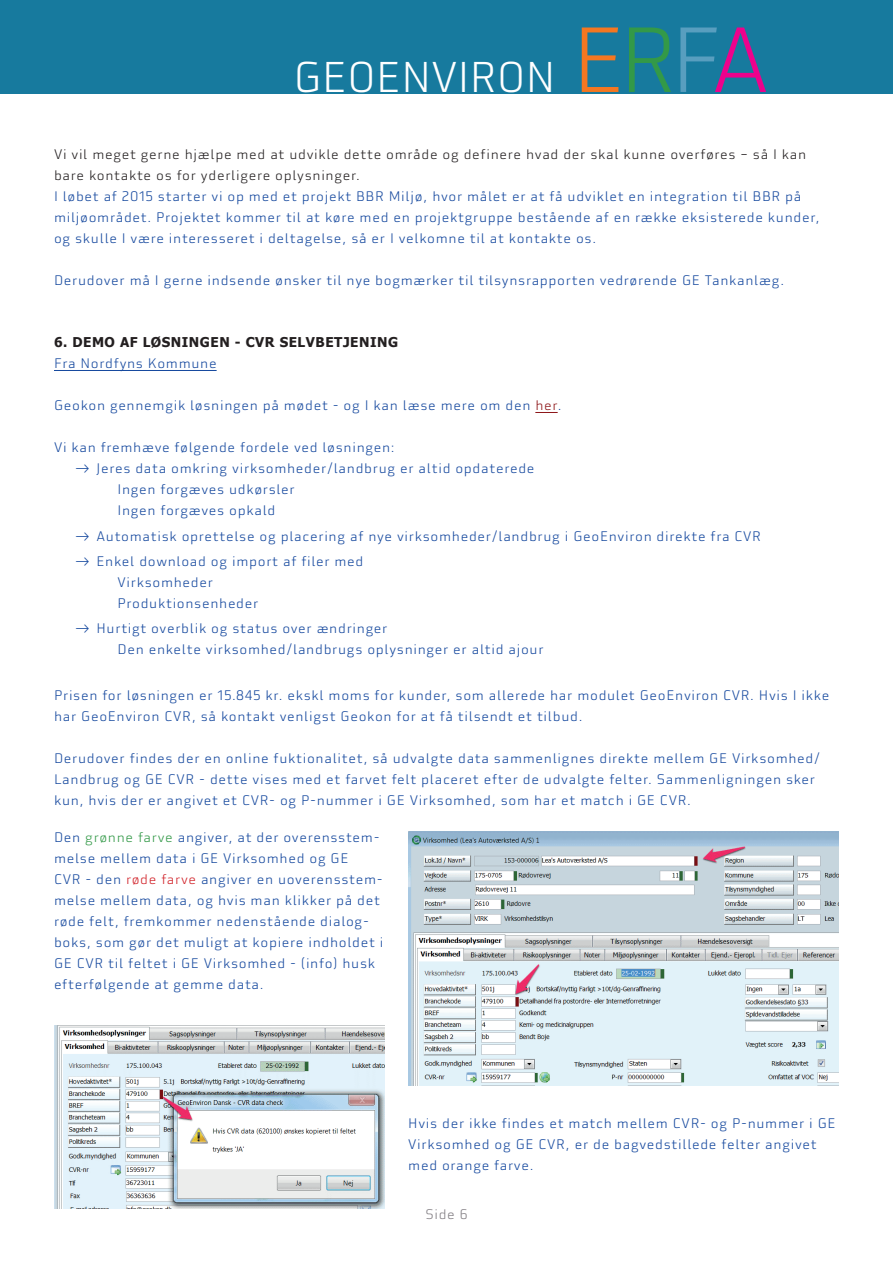
<style>
.page{position:relative;width:893px;height:1263px;background:#fff}
.page>*{position:absolute;margin:0;border:0;box-sizing:border-box;transform-origin:0 0}
.t1{font:300 42px "Utility OT";color:#fff}
.t2{font:300 13.5px/21px "Utility OT";letter-spacing:.05em;color:#15489e}
.t3{font:300 13.5px/21px "Utility OT";letter-spacing:.05em;color:#231f20}
.t4{font:700 13.5px "Tahoma";letter-spacing:.04em;color:#231f20}
.t5{font:300 13.5px "Utility OT";color:#827e83}
.s1{font-size:90px;color:#f47721}
.s2{font-size:90px;color:#339948}
.s3{font-size:90px;color:#589ebf}
.s4{font-size:90px;color:#ed028c}
.s5{color:#8e171a}
.s6{color:#339948}
.s7{color:#d1232a}
</style>
<div class="page">
<div style="left:0;top:0;width:893px;height:94px;background:#177a9e"></div>
<hr style="left:54px;top:370px;width:163px;height:1px;background:#15489e">
<svg style="left:535px;top:412px;width:23px;height:1px"></svg>
<img style="left:408px;top:831px;width:431px;height:255px">
<img style="left:54px;top:1026px;width:331px;height:183px">
<h1 class="t1" style="left:293px;top:53px;width:478px">GEOENVIRON <span class="s1">E</span><span class="s2">R</span><span class="s3">F</span><span class="s4">A</span></h1>
<p class="t3" style="left:54px;top:144px;width:754px">Vi vil meget gerne hjælpe med at udvikle dette område og definere hvad der skal kunne overføres – så I kan bare kontakte os for yderligere oplysninger.</p>
<p class="t2" style="left:54px;top:186px;width:767px">I løbet af 2015 starter vi op med et projekt BBR Miljø, hvor målet er at få udviklet en integration til BBR på miljøområdet. Projektet kommer til at køre med en projektgruppe bestående af en række eksisterede kunder, og skulle I være interesseret i deltagelse, så er I velkomne til at kontakte os.</p>
<p class="t2" style="left:54px;top:270px;width:732px">Derudover må I gerne indsende ønsker til nye bogmærker til tilsynsrapporten vedrørende GE Tankanlæg.</p>
<p class="t4" style="left:54px;top:333px;width:346px">6. DEMO AF LØSNINGEN - CVR SELVBETJENING</p>
<p class="t2" style="left:54px;top:353px;width:164px">Fra Nordfyns Kommune</p>
<p class="t2" style="left:54px;top:395px;width:509px">Geokon gennemgik løsningen på mødet - og I kan læse mere om den <span class="s5">her</span>.</p>
<p class="t2" style="left:54px;top:437px;width:342px">Vi kan fremhæve følgende fordele ved løsningen:</p>
<p class="t2" style="left:117px;top:458px;width:419px;text-indent:-42px">→ Jeres data omkring virksomheder/landbrug er altid opdaterede<br>Ingen forgæves udkørsler<br>Ingen forgæves opkald</p>
<p class="t2" style="left:75px;top:526px;width:687px">→ Automatisk oprettelse og placering af nye virksomheder/landbrug i GeoEnviron direkte fra CVR</p>
<p class="t2" style="left:117px;top:551px;width:248px;text-indent:-42px">→ Enkel download og import af filer med<br>Virksomheder<br>Produktionsenheder</p>
<p class="t2" style="left:117px;top:618px;width:428px;text-indent:-42px">→ Hurtigt overblik og status over ændringer<br>Den enkelte virksomhed/landbrugs oplysninger er altid ajour</p>
<p class="t2" style="left:54px;top:685px;width:777px">Prisen for løsningen er 15.845 kr. ekskl moms for kunder, som allerede har modulet GeoEnviron CVR. Hvis I ikke har GeoEnviron CVR, så kontakt venligst Geokon for at få tilsendt et tilbud.</p>
<p class="t2" style="left:54px;top:748px;width:768px">Derudover findes der en online fuktionalitet, så udvalgte data sammenlignes direkte mellem GE Virksomhed/<br>Landbrug og GE CVR - dette vises med et farvet felt placeret efter de udvalgte felter. Sammenligningen sker kun, hvis der er angivet et CVR- og P-nummer i GE Virksomhed, som har et match i GE CVR.</p>
<p class="t2" style="left:54px;top:826px;width:331px">Den <span class="s6">grønne farve</span> angiver, at der overensstem&shy;melse mellem data i GE Virksomhed og GE<br>CVR - den <span class="s7">røde farve</span> angiver en uoverensstem&shy;melse mellem data, og hvis man klikker på det røde felt, fremkommer nedenstående dialog&shy;boks, som gør det muligt at kopiere indholdet i GE CVR til feltet i GE Virksomhed - (info) husk efterfølgende at gemme data.</p>
<p class="t2" style="left:408px;top:1113px;width:429px">Hvis der ikke findes et match mellem CVR- og P-nummer i GE<br>Virksomhed og GE CVR, er de bagvedstillede felter angivet med orange farve.</p>
<p class="t5" style="left:425px;top:1206px;width:44px">Side 6</p>
</div>
